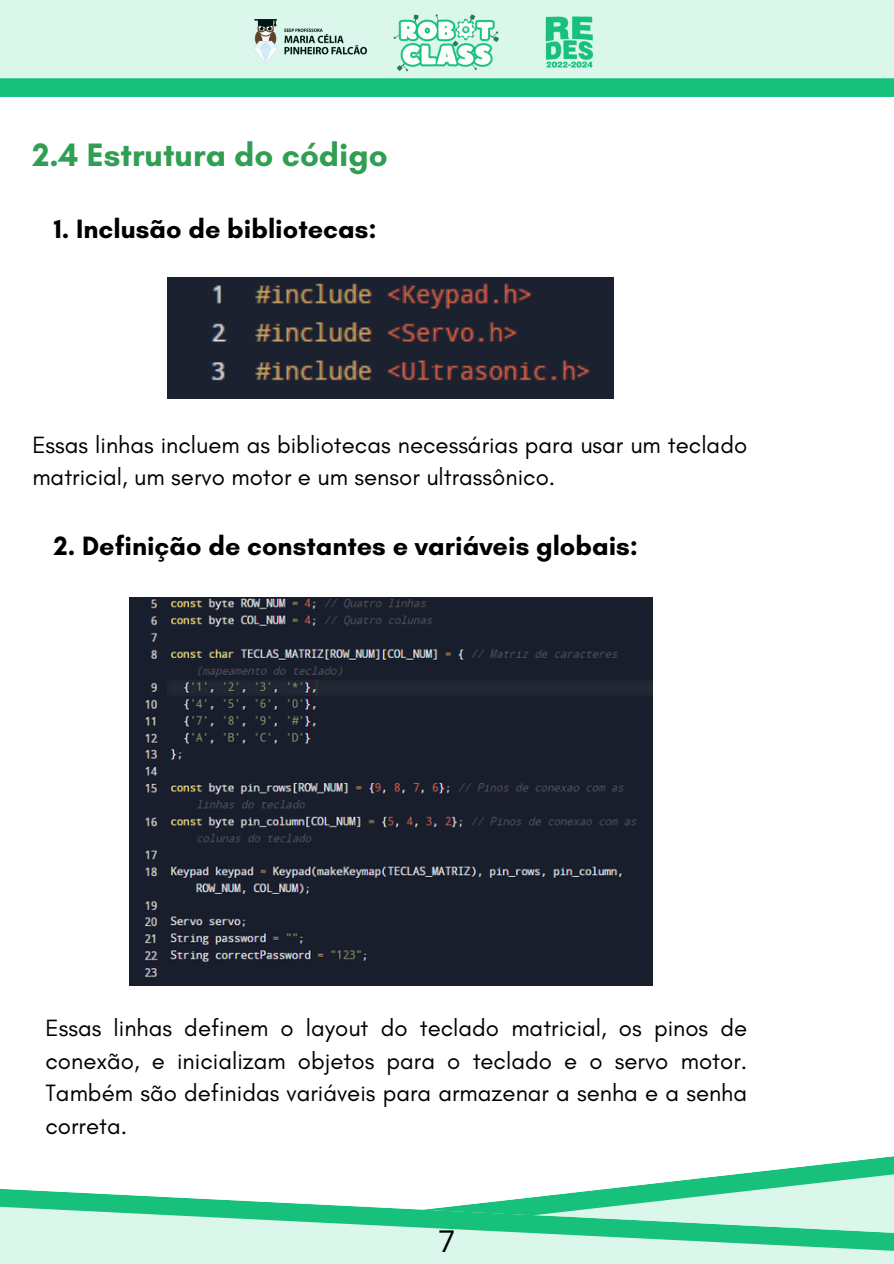
<style>
.page{position:relative;width:894px;height:1264px;background:#fff}
.page>*{position:absolute;margin:0;border:0;box-sizing:border-box;transform-origin:0 0}
.t1{font:700 33px "Glacial Indifference";color:#309f53}
.t2{font:30px "Open Sans";color:#000}
.t3{font:700 27px "Glacial Indifference";color:#000}
.t4{font:24px/32.7px "Glacial Indifference";color:#000}
</style>
<div class="page">
<svg style="left:0;top:0;width:893px;height:96px"></svg>
<svg style="left:624px;top:1156px;width:269px;height:31px"></svg>
<svg style="left:0;top:1187px;width:893px;height:76px"></svg>
<img style="left:167px;top:278px;width:445px;height:120px">
<img style="left:130px;top:598px;width:522px;height:387px">
<img style="left:253px;top:20px;width:113px;height:44px">
<img style="left:393px;top:12px;width:107px;height:59px">
<img style="left:543px;top:15px;width:51px;height:53px">
<p class="t1" style="left:32px;top:134px;width:357px">2.4 Estrutura do código</p>
<p class="t3" style="left:54px;top:213px;width:324px">1. Inclusão de bibliotecas:</p>
<h1 class="t4" style="left:32px;top:428px;width:716px">Essas linhas incluem as bibliotecas necessárias para usar um teclado matricial, um servo motor e um sensor ultrassônico.</h1>
<p class="t3" style="left:54px;top:529px;width:585px">2. Definição de constantes e variáveis globais:</p>
<h2 class="t4" style="left:45px;top:1011px;width:703px;text-align:justify">Essas linhas definem o layout do teclado matricial, os pinos de conexão, e inicializam objetos para o teclado e o servo motor.<br>Também são definidas variáveis para armazenar a senha e a senha correta.</h2>
<h2 class="t2" style="left:438px;top:1220px;width:19px">7</h2>
</div>
